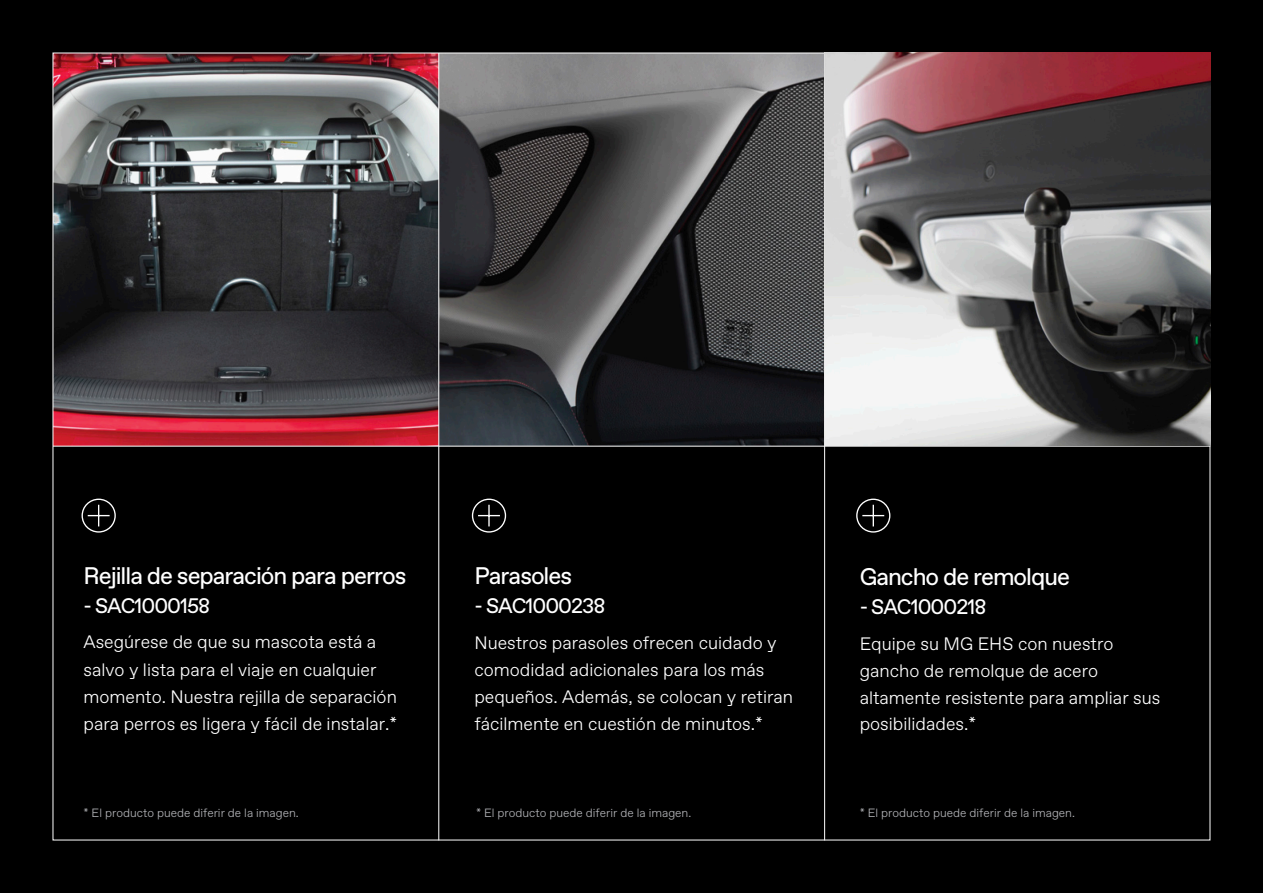
<style>
.page{position:relative;width:1263px;height:893px;background:#000}
.page>*{position:absolute;margin:0;border:0;box-sizing:border-box;transform-origin:0 0}
.t1{font:24px "Favorit Std";letter-spacing:-.04em;color:#fff}
.t2{font:21px "Favorit Std";letter-spacing:-.05em;color:#fff}
.t3{font:300 18px/27.2px "Favorit Std";color:#fff}
.t4{font:300 12px "Favorit Std";color:#b2b3b7}
</style>
<div class="page">
<svg style="left:81px;top:498px;width:35px;height:35px"></svg>
<svg style="left:471px;top:498px;width:36px;height:35px"></svg>
<svg style="left:856px;top:498px;width:35px;height:35px"></svg>
<img style="left:55px;top:55px;width:383px;height:391px">
<svg style="left:439px;top:55px;width:385px;height:391px;background:#454546"></svg>
<svg style="left:825px;top:55px;width:383px;height:391px;background:#84787a"></svg>
<hr style="left:438px;top:53px;width:1px;height:787px;background:#fff">
<hr style="left:824px;top:53px;width:1px;height:787px;background:#fff">
<hr style="left:53px;top:446px;width:1157px;height:1px;background:#fff">
<p class="t1" style="left:84px;top:559px;width:324px">Rejilla de separación para perros</p>
<p class="t2" style="left:84px;top:591px;width:128px">- SAC1000158</p>
<p class="t3" style="left:84px;top:628px;width:315px">Asegúrese de que su mascota está a salvo y lista para el viaje en cualquier momento. Nuestra rejilla de separación para perros es ligera y fácil de instalar.*</p>
<p class="t4" style="left:84px;top:805px;width:217px">* El producto puede diferir de la imagen.</p>
<p class="t1" style="left:474px;top:560px;width:99px">Parasoles</p>
<p class="t2" style="left:474px;top:592px;width:133px">- SAC1000238</p>
<p class="t3" style="left:474px;top:629px;width:320px">Nuestros parasoles ofrecen cuidado y comodidad adicionales para los más pequeños. Además, se colocan y retiran fácilmente en cuestión de minutos.*</p>
<p class="t4" style="left:476px;top:805px;width:217px">* El producto puede diferir de la imagen.</p>
<p class="t1" style="left:860px;top:561px;width:212px">Gancho de remolque</p>
<p class="t2" style="left:860px;top:592px;width:128px">- SAC1000218</p>
<p class="t3" style="left:860px;top:630px;width:302px">Equipe su MG EHS con nuestro gancho de remolque de acero altamente resistente para ampliar sus posibilidades.*</p>
<p class="t4" style="left:860px;top:805px;width:217px">* El producto puede diferir de la imagen.</p>
</div>
